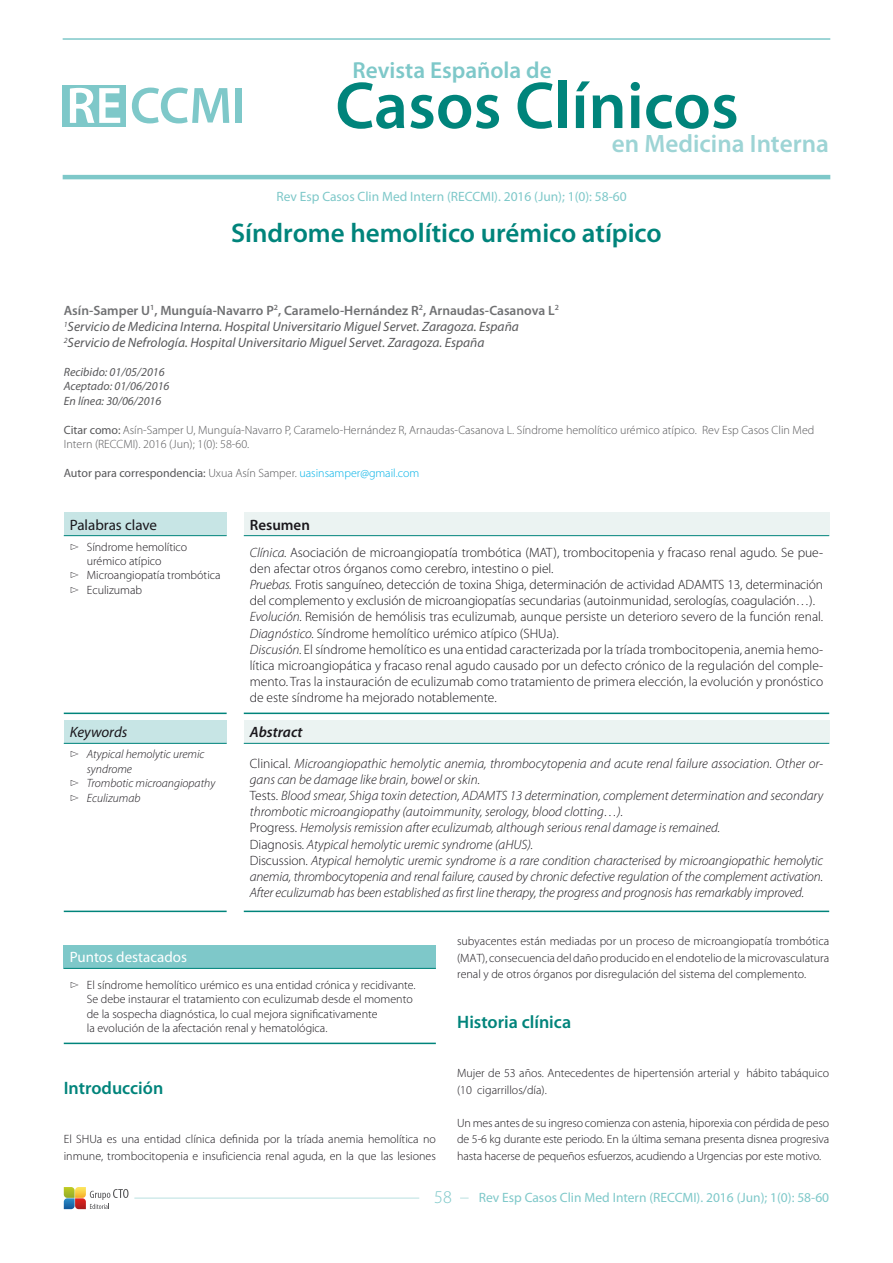
<style>
.page{position:relative;width:893px;height:1263px;background:#fff}
.page>*{position:absolute;margin:0;border:0;box-sizing:border-box;transform-origin:0 0}
.t1{font:600 66.75px "Myriad Pro";color:#00847b}
.Titulo_capitulo{font:600 27px "Myriad Pro";color:#00847b}
.t2{font:600 25.2px "Myriad Pro";color:#9dd4d5}
.t3{font:600 23.25px "Myriad Pro";color:#7ec8c9}
._02_Primer_Orden{font:600 18px "Myriad Pro";color:#00847b}
.t4{font:300 18px "Myriad Pro";color:#7ec8c9}
.t5{font:15px "Myriad Pro";color:#fff}
.t6{font:15px "Myriad Pro";color:#1a171c}
.t7{font:italic 15px "Myriad Pro";color:#1a171c}
.t8{font:italic 600 15px "Myriad Pro";color:#1a171c}
.t9{font:600 15px "Myriad Pro";color:#1a171c}
.Texto_resumen{font:300 13.5px/16.2px "Myriad Pro";color:#1a171c}
.Texto_abstract{font:italic 300 13.5px/16.2px "Myriad Pro";color:#1a171c}
.Cargo_autores{font:italic 13.5px "Myriad Pro";color:#58585a}
.Nombre_autores{font:13.5px "Myriad Pro";color:#7ec8c9}
.Nombre_autores-2{font:600 13.5px "Myriad Pro";color:#707173}
._01_Texto_comun{font:300 12px/16.5px "Myriad Pro";color:#1a171c}
.Cargo_autores-2{font:300 12px/14.4px "Myriad Pro";color:#58585a}
.t10{font:italic 300 12px/14.4px "Myriad Pro";color:#1a171c}
.Cargo_autores-3{font:12px "Myriad Pro";color:#58585a}
.Cargo_autores-4{font:italic 12px "Myriad Pro";color:#58585a}
.s1{font-weight:400}
.s2{font-weight:300}
.s3{font-weight:300;color:#00b1e6}
.s4{font-style:italic}
.s5{font-style:normal}
</style>
<div class="page">
<div style="left:63px;top:85px;width:63px;height:41px;background:#7ec8c9"></div>
<svg style="left:70px;top:88px;width:50px;height:35px"></svg>
<svg style="left:132px;top:88px;width:97px;height:35px"></svg>
<div style="left:236px;top:88px;width:6px;height:35px;background:#7ec8c9"></div>
<hr style="left:63px;top:38px;width:767px;height:2px;background:#7ec8c9">
<hr style="left:63px;top:175px;width:767px;height:4px;background:#7ec8c9">
<hr style="left:134px;top:1198px;width:285px;height:1px;background:#b9e0e0">
<svg style="left:64px;top:1187px;width:65px;height:22px"></svg>
<div style="left:64px;top:512px;width:163px;height:24px;background:#c7e5e5"></div>
<hr style="left:64px;top:713px;width:163px;height:1px;background:#00847b">
<hr style="left:64px;top:535px;width:163px;height:1px;background:#00847b">
<div style="left:64px;top:720px;width:163px;height:23px;background:#c7e5e5"></div>
<hr style="left:64px;top:911px;width:163px;height:1px;background:#00847b">
<hr style="left:64px;top:743px;width:163px;height:1px;background:#00847b">
<div style="left:244px;top:512px;width:585px;height:24px;background:#ebf3f2"></div>
<hr style="left:244px;top:713px;width:585px;height:1px;background:#00847b">
<hr style="left:244px;top:535px;width:585px;height:1px;background:#00847b">
<div style="left:244px;top:720px;width:585px;height:23px;background:#ebf3f2"></div>
<hr style="left:244px;top:911px;width:585px;height:1px;background:#00847b">
<hr style="left:244px;top:743px;width:585px;height:1px;background:#00847b">
<div style="left:64px;top:945px;width:372px;height:23px;background:#7ec8c9"></div>
<hr style="left:64px;top:968px;width:372px;height:1px;background:#00847b">
<hr style="left:64px;top:1043px;width:372px;height:1px;background:#00847b">
<h3 class="t3" style="left:352px;top:56px;width:201px">Revista Española de</h3>
<h1 class="t1" style="left:335px;top:63px;width:405px">Casos Clínicos</h1>
<h3 class="t2" style="left:612px;top:127px;width:218px">en Medicina Interna</h3>
<p class="Nombre_autores" style="left:276px;top:188px;width:352px">Rev Esp Casos Clin Med Intern (RECCMI). 2016 (Jun); 1(0): 58-60</p>
<p class="Titulo_capitulo" style="left:231px;top:216px;width:432px">Síndrome hemolítico urémico atípico</p>
<p class="Nombre_autores-2" style="left:64px;top:302px;width:497px">Asín-Samper U<sup>1</sup>, Munguía-Navarro P<sup>2</sup>, Caramelo-Hernández R<sup>2</sup>, Arnaudas-Casanova L<sup>2</sup></p>
<p class="Cargo_autores" style="left:64px;top:318px;width:457px"><sup>1</sup>Servicio de Medicina Interna. Hospital Universitario Miguel Servet. Zaragoza. España</p>
<p class="Cargo_autores" style="left:64px;top:334px;width:422px"><sup>2</sup>Servicio de Nefrología. Hospital Universitario Miguel Servet. Zaragoza. España</p>
<p class="Cargo_autores-4" style="left:64px;top:365px;width:102px">Recibido: 01/05/2016</p>
<p class="Cargo_autores-4" style="left:64px;top:379px;width:107px">Aceptado: 01/06/2016</p>
<p class="Cargo_autores-4" style="left:64px;top:393px;width:99px">En línea: 30/06/2016</p>
<p class="Cargo_autores-2" style="left:64px;top:423px;width:752px"><span class="s1">Citar como:</span> Asín-Samper U, Munguía-Navarro P, Caramelo-Hernández R, Arnaudas-Casanova L. Síndrome hemolítico urémico atípico. Rev Esp Casos Clin Med<br>Intern (RECCMI). 2016 (Jun); 1(0): 58-60.</p>
<p class="Cargo_autores-3" style="left:64px;top:465px;width:357px">Autor para correspondencia: <span class="s2">Uxua Asín Samper.</span> <span class="s3">uasinsamper@gmail.com</span></p>
<p class="t6" style="left:70px;top:515px;width:89px">Palabras clave</p>
<p class="_01_Texto_comun" style="left:87px;top:540px;width:102px;line-height:14.4px;text-indent:-17px">▻ Síndrome hemolítico urémico atípico</p>
<p class="_01_Texto_comun" style="left:70px;top:567px;width:152px">▻ Microangiopatía trombótica</p>
<p class="_01_Texto_comun" style="left:70px;top:582px;width:74px">▻ Eculizumab</p>
<p class="t7" style="left:70px;top:723px;width:59px">Keywords</p>
<p class="t10" style="left:87px;top:747px;width:119px;text-indent:-17px">▻ Atypical hemolytic uremic syndrome</p>
<p class="t10" style="left:70px;top:776px;width:147px">▻ Trombotic microangiopathy</p>
<p class="t10" style="left:70px;top:791px;width:72px">▻ Eculizumab</p>
<p class="t9" style="left:250px;top:515px;width:62px">Resumen</p>
<p class="Texto_resumen" style="left:250px;top:544px;width:575px"><span class="s4">Clínica.</span> Asociación de microangiopatía trombótica (MAT), trombocitopenia y fracaso renal agudo. Se pue&shy;den afectar otros órganos como cerebro, intestino o piel.</p>
<p class="Texto_resumen" style="left:250px;top:577px;width:575px"><span class="s4">Pruebas.</span> Frotis sanguíneo, detección de toxina Shiga, determinación de actividad ADAMTS 13, determinación del complemento y exclusión de microangiopatías secundarias (autoinmunidad, serologías, coagulación…).</p>
<p class="Texto_resumen" style="left:250px;top:609px;width:575px"><span class="s4">Evolución.</span> Remisión de hemólisis tras eculizumab, aunque persiste un deterioro severo de la función renal.<br><span class="s4">Diagnóstico.</span> Síndrome hemolítico urémico atípico (SHUa).</p>
<p class="Texto_resumen" style="left:250px;top:641px;width:575px;text-align:justify"><span class="s4">Discusión.</span> El síndrome hemolítico es una entidad caracterizada por la tríada trombocitopenia, anemia hemo&shy;lítica microangiopática y fracaso renal agudo causado por un defecto crónico de la regulación del comple&shy;mento. Tras la instauración de eculizumab como tratamiento de primera elección, la evolución y pronóstico de este síndrome ha mejorado notablemente.</p>
<p class="t8" style="left:250px;top:723px;width:54px">Abstract</p>
<p class="Texto_abstract" style="left:250px;top:755px;width:575px"><span class="s5">Clinical.</span> Microangiopathic hemolytic anemia, thrombocytopenia and acute renal failure association. Other or&shy;gans can be damage like brain, bowel or skin.</p>
<p class="Texto_abstract" style="left:250px;top:788px;width:575px"><span class="s5">Tests.</span> Blood smear, Shiga toxin detection, ADAMTS 13 determination, complement determination and secondary thrombotic microangiopathy (autoimmunity, serology, blood clotting…).</p>
<p class="Texto_abstract" style="left:250px;top:820px;width:472px"><span class="s5">Progress.</span> Hemolysis remission after eculizumab, although serious renal damage is remained.</p>
<p class="Texto_abstract" style="left:250px;top:836px;width:285px"><span class="s5">Diagnosis</span>. Atypical hemolytic uremic syndrome (aHUS).</p>
<p class="Texto_abstract" style="left:250px;top:852px;width:575px;text-align:justify"><span class="s5">Discussion.</span> Atypical hemolytic uremic syndrome is a rare condition characterised by microangiopathic hemolytic anemia, thrombocytopenia and renal failure, caused by chronic defective regulation of the complement activation.<br>After eculizumab has been established as first line therapy, the progress and prognosis has remarkably improved.</p>
<p class="t5" style="left:70px;top:948px;width:119px">Puntos destacados</p>
<p class="_01_Texto_comun" style="left:87px;top:978px;width:330px;line-height:14.4px;text-indent:-17px">▻ El síndrome hemolítico urémico es una entidad crónica y recidivante.<br>Se debe instaurar el tratamiento con eculizumab desde el momento de la sospecha diagnóstica, lo cual mejora significativamente<br>la evolución de la afectación renal y hematológica.</p>
<p class="_02_Primer_Orden" style="left:64px;top:1076px;width:101px">Introducción</p>
<p class="_01_Texto_comun" style="left:64px;top:1131px;width:374px">El SHUa es una entidad clínica definida por la tríada anemia hemolítica no inmune, trombocitopenia e insuficiencia renal aguda, en la que las lesiones</p>
<p class="_01_Texto_comun" style="left:457px;top:933px;width:374px;text-align:justify">subyacentes están mediadas por un proceso de microangiopatía trombótica (MAT), consecuencia del daño producido en el endotelio de la microvasculatura renal y de otros órganos por disregulación del sistema del complemento.</p>
<p class="_02_Primer_Orden" style="left:457px;top:1010px;width:116px">Historia clínica</p>
<p class="_01_Texto_comun" style="left:457px;top:1065px;width:374px">Mujer de 53 años. Antecedentes de hipertensión arterial y hábito tabáquico (10 cigarrillos/día).</p>
<p class="_01_Texto_comun" style="left:457px;top:1114px;width:374px;text-align:justify">Un mes antes de su ingreso comienza con astenia, hiporexia con pérdida de peso de 5-6 kg durante este periodo. En la última semana presenta disnea progresiva hasta hacerse de pequeños esfuerzos, acudiendo a Urgencias por este motivo.</p>
<p class="t4" style="left:434px;top:1187px;width:19px">58</p>
<p class="Nombre_autores" style="left:479px;top:1189px;width:352px">Rev Esp Casos Clin Med Intern (RECCMI). 2016 (Jun); 1(0): 58-60</p>
</div>
